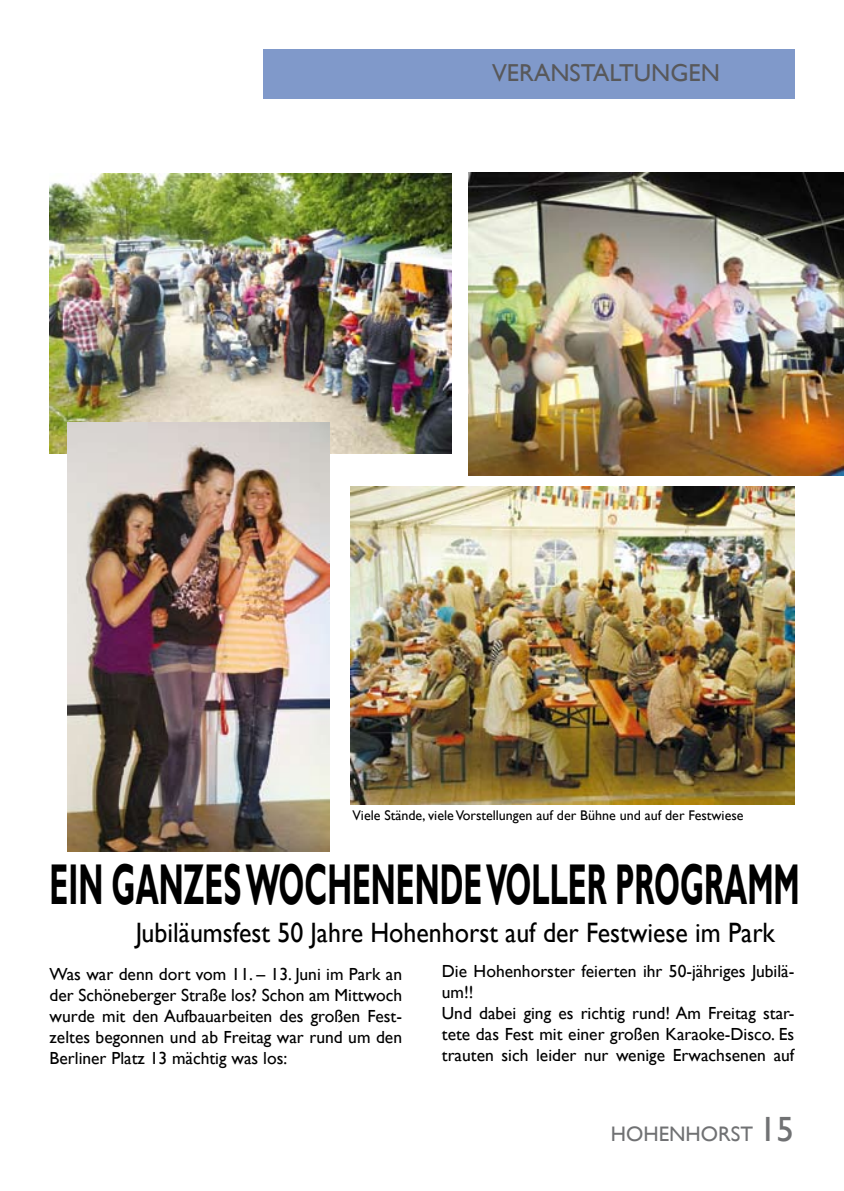
<style>
.page{position:relative;width:844px;height:1191px;background:#fff}
.page>*{position:absolute;margin:0;border:0;box-sizing:border-box;transform-origin:0 0}
.t1{font:700 57.4px "Gill Sans";color:#000;scale:.52 1}
.t2{font:28px "Gill Sans";color:#000;scale:.93 1}
.t3{font:24.5px "Gill Sans";color:#58585a}
.t4{font:21px "Gill Sans";color:#707173}
.t5{font:17.5px/21px "Gill Sans";color:#000;text-align:justify}
.t6{font:14px "Gill Sans";color:#000}
.s1{font-size:35px}
</style>
<div class="page">
<img style="left:50px;top:174px;width:401px;height:279px">
<div style="left:263px;top:50px;width:531px;height:49px;background:#8099ca"></div>
<img style="left:351px;top:486px;width:443px;height:318px">
<img style="left:68px;top:422px;width:262px;height:429px">
<img style="left:468px;top:172px;width:375px;height:303px">
<h3 class="t3" style="left:492px;top:59px;width:229px">VERANSTALTUNGEN</h3>
<p class="t6" style="left:352px;top:807px;width:392px">Viele Stände, viele Vorstellungen auf der Bühne und auf der Festwiese</p>
<h1 class="t1" style="left:50px;top:849px;width:1443px">EIN GANZES WOCHENENDE VOLLER PROGRAMM</h1>
<h2 class="t2" style="left:136px;top:916px;width:688px">Jubiläumsfest 50 Jahre Hohenhorst auf der Festwiese im Park</h2>
<p class="t5" style="left:50px;top:963px;width:354px">Was war denn dort vom 11. – 13. Juni im Park an der Schöneberger Straße los? Schon am Mittwoch wurde mit den Aufbauarbeiten des großen Fest&shy;zeltes begonnen und ab Freitag war rund um den Berliner Platz 13 mächtig was los:</p>
<p class="t5" style="left:442px;top:961px;width:354px;text-align:left">Die Hohenhorster feierten ihr 50-jähriges Jubilä&shy;um!!<br>Und dabei ging es richtig rund! Am Freitag star&shy;tete das Fest mit einer großen Karaoke-Disco. Es trauten sich leider nur wenige Erwachsenen auf</p>
<p class="t4" style="left:610px;top:1121px;width:185px">HOHENHORST <span class="s1">15</span></p>
</div>
